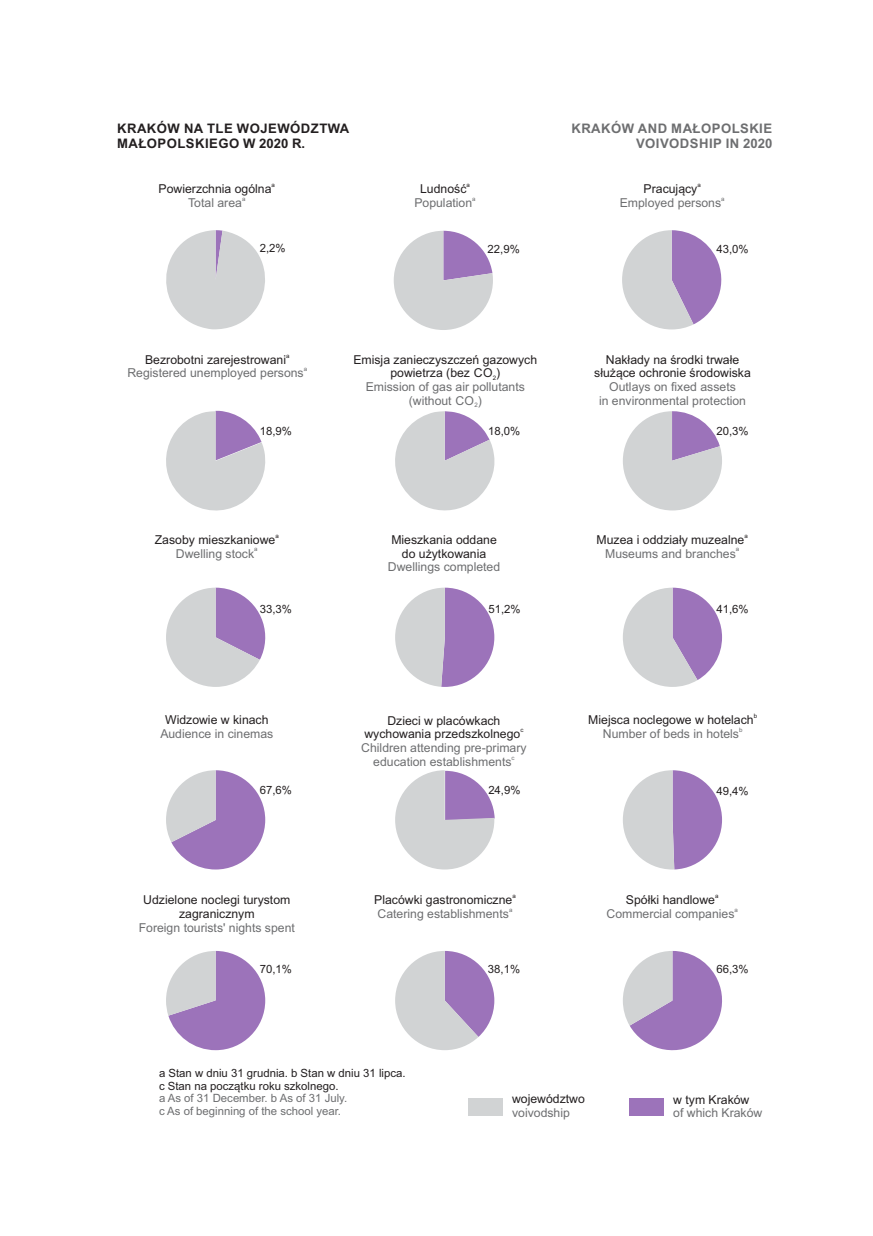
<style>
.page{position:relative;width:873px;height:1236px;background:#fff}
.page>*{position:absolute;margin:0;border:0;box-sizing:border-box;transform-origin:0 0}
.t1{font:700 13.12px/14.7px "Arial";letter-spacing:.035em;color:#231f20}
.t2{font:700 13.12px/14.7px "Arial";letter-spacing:.035em;color:#6d6e70;text-align:right}
.t3{font:12.25px/13.7px "Arial";color:#231f20;text-align:center}
.t4{font:12.25px/13.7px "Arial";color:#6d6e70;text-align:center}
.t5{font:11.38px/12.8px "Arial";color:#231f20}
.t6{font:11.38px/12.8px "Arial";color:#6d6e70}
.t7{font:6.12px "Arial";color:#231f20}
.t8{font:6.12px "Arial";color:#6d6e70}
.s1{color:#6d6e70}
</style>
<div class="page">
<svg style="left:395px;top:951px;width:99px;height:99px"></svg>
<svg style="left:166px;top:951px;width:99px;height:99px"></svg>
<svg style="left:623px;top:770px;width:99px;height:99px"></svg>
<svg style="left:623px;top:587px;width:99px;height:100px"></svg>
<svg style="left:166px;top:770px;width:99px;height:99px"></svg>
<svg style="left:395px;top:587px;width:99px;height:100px"></svg>
<svg style="left:623px;top:411px;width:99px;height:99px"></svg>
<svg style="left:395px;top:411px;width:100px;height:100px"></svg>
<svg style="left:166px;top:411px;width:100px;height:100px"></svg>
<svg style="left:166px;top:230px;width:99px;height:100px"></svg>
<div style="left:468px;top:1098px;width:35px;height:17px;background:#d1d3d4"></div>
<svg style="left:394px;top:231px;width:99px;height:99px"></svg>
<svg style="left:622px;top:230px;width:100px;height:99px"></svg>
<svg style="left:166px;top:587px;width:100px;height:100px"></svg>
<svg style="left:477px;top:782px;width:18px;height:38px"></svg>
<svg style="left:395px;top:770px;width:99px;height:99px;fill:#d1d3d4"></svg>
<div style="left:629px;top:1098px;width:34px;height:17px;background:#9c73ba"></div>
<svg style="left:623px;top:951px;width:99px;height:100px"></svg>
<p class="t1" style="left:117px;top:122px;width:234px">KRAKÓW NA TLE WOJEWÓDZTWA<br>MAŁOPOLSKIEGO W 2020 R.</p>
<p class="t2" style="left:571px;top:122px;width:202px">KRAKÓW AND MAŁOPOLSKIE<br>VOIVODSHIP IN 2020</p>
<p class="t3" style="left:159px;top:183px;width:115px">Powierzchnia ogólna</p>
<p class="t7" style="left:272px;top:182px;width:5px">a</p>
<p class="t4" style="left:188px;top:197px;width:55px">Total area</p>
<p class="t8" style="left:242px;top:196px;width:5px">a</p>
<p class="t3" style="left:420px;top:183px;width:48px">Ludność</p>
<p class="t7" style="left:466px;top:182px;width:5px">a</p>
<p class="t4" style="left:414px;top:197px;width:59px">Population</p>
<p class="t8" style="left:472px;top:196px;width:5px">a</p>
<p class="t3" style="left:644px;top:183px;width:55px">Pracujący</p>
<p class="t7" style="left:697px;top:182px;width:5px">a</p>
<p class="t4" style="left:620px;top:197px;width:103px">Employed persons</p>
<p class="t8" style="left:721px;top:196px;width:5px">a</p>
<p class="t5" style="left:260px;top:243px;width:27px">2,2%</p>
<p class="t5" style="left:488px;top:244px;width:34px">22,9%</p>
<p class="t5" style="left:716px;top:243px;width:34px">43,0%</p>
<p class="t3" style="left:145px;top:354px;width:142px">Bezrobotni zarejestrowani</p>
<p class="t7" style="left:286px;top:353px;width:5px">a</p>
<p class="t4" style="left:127px;top:367px;width:178px">Registered unemployed persons</p>
<p class="t8" style="left:304px;top:367px;width:5px">a</p>
<p class="t3" style="left:353px;top:354px;width:185px">Emisja zanieczyszczeń gazowych powietrza (bez CO )<sub>2<br></sub><span class="s1">Emission of gas air pollutants (without CO )</span><sub>2</sub></p>
<p class="t3" style="left:594px;top:354px;width:158px">Nakłady na środki trwałe służące ochronie środowiska</p>
<p class="t4" style="left:599px;top:381px;width:149px">Outlays on fixed assets<br>in environmental protection</p>
<p class="t5" style="left:260px;top:426px;width:34px">18,9%</p>
<p class="t5" style="left:488px;top:426px;width:34px">18,0%</p>
<p class="t5" style="left:716px;top:426px;width:34px">20,3%</p>
<p class="t3" style="left:155px;top:534px;width:122px">Zasoby mieszkaniowe</p>
<p class="t7" style="left:275px;top:533px;width:5px">a</p>
<p class="t4" style="left:176px;top:547px;width:80px">Dwelling stock</p>
<p class="t8" style="left:254px;top:547px;width:5px">a</p>
<p class="t3" style="left:391px;top:534px;width:107px">Mieszkania oddane do użytkowania</p>
<p class="t4" style="left:388px;top:561px;width:114px">Dwellings completed</p>
<p class="t3" style="left:597px;top:534px;width:149px">Muzea i oddziały muzealne</p>
<p class="t7" style="left:744px;top:533px;width:5px">a</p>
<p class="t4" style="left:605px;top:547px;width:132px">Museums and branches</p>
<p class="t8" style="left:736px;top:547px;width:5px">a</p>
<p class="t5" style="left:260px;top:603px;width:34px">33,3%</p>
<p class="t5" style="left:488px;top:603px;width:34px">51,2%</p>
<p class="t5" style="left:716px;top:603px;width:34px">41,6%</p>
<p class="t3" style="left:165px;top:714px;width:105px">Widzowie w kinach</p>
<p class="t4" style="left:160px;top:727px;width:115px">Audience in cinemas</p>
<p class="t3" style="left:364px;top:714px;width:157px">Dzieci w placówkach wychowania przedszkolnego</p>
<p class="t7" style="left:520px;top:727px;width:5px">c</p>
<p class="t4" style="left:361px;top:742px;width:167px">Children attending pre-primary education establishments</p>
<p class="t8" style="left:512px;top:755px;width:5px">c</p>
<p class="t3" style="left:588px;top:714px;width:167px">Miejsca noclegowe w hotelach</p>
<p class="t7" style="left:754px;top:713px;width:5px">b</p>
<p class="t4" style="left:603px;top:727px;width:138px">Number of beds in hotels</p>
<p class="t8" style="left:739px;top:727px;width:5px">b</p>
<p class="t5" style="left:260px;top:785px;width:34px">67,6%</p>
<p class="t5" style="left:488px;top:785px;width:34px">24,9%</p>
<p class="t5" style="left:716px;top:785px;width:34px">49,4%</p>
<p class="t3" style="left:143px;top:894px;width:149px">Udzielone noclegi turystom zagranicznym</p>
<p class="t4" style="left:139px;top:921px;width:158px">Foreign tourists' nights spent</p>
<p class="t3" style="left:374px;top:894px;width:140px">Placówki gastronomiczne</p>
<p class="t7" style="left:512px;top:893px;width:5px">a</p>
<p class="t4" style="left:378px;top:908px;width:133px">Catering establishments</p>
<p class="t8" style="left:509px;top:907px;width:5px">a</p>
<p class="t3" style="left:626px;top:894px;width:91px">Spółki handlowe</p>
<p class="t7" style="left:715px;top:893px;width:5px">a</p>
<p class="t4" style="left:607px;top:908px;width:129px">Commercial companies</p>
<p class="t8" style="left:735px;top:907px;width:5px">a</p>
<p class="t5" style="left:260px;top:963px;width:34px">70,1%</p>
<p class="t5" style="left:488px;top:963px;width:34px">38,1%</p>
<p class="t5" style="left:716px;top:964px;width:34px">66,3%</p>
<p class="t5" style="left:159px;top:1067px;width:248px">a Stan w dniu 31 grudnia. b Stan w dniu 31 lipca. c Stan na początku roku szkolnego.</p>
<p class="t6" style="left:159px;top:1092px;width:190px">a As of 31 December. b As of 31 July. c As of beginning of the school year.</p>
<p class="t3" style="left:512px;top:1093px;width:74px">województwo</p>
<p class="t4" style="left:512px;top:1106px;width:59px">voivodship</p>
<p class="t3" style="left:673px;top:1093px;width:78px">w tym Kraków</p>
<p class="t4" style="left:673px;top:1107px;width:91px">of which Kraków</p>
</div>
